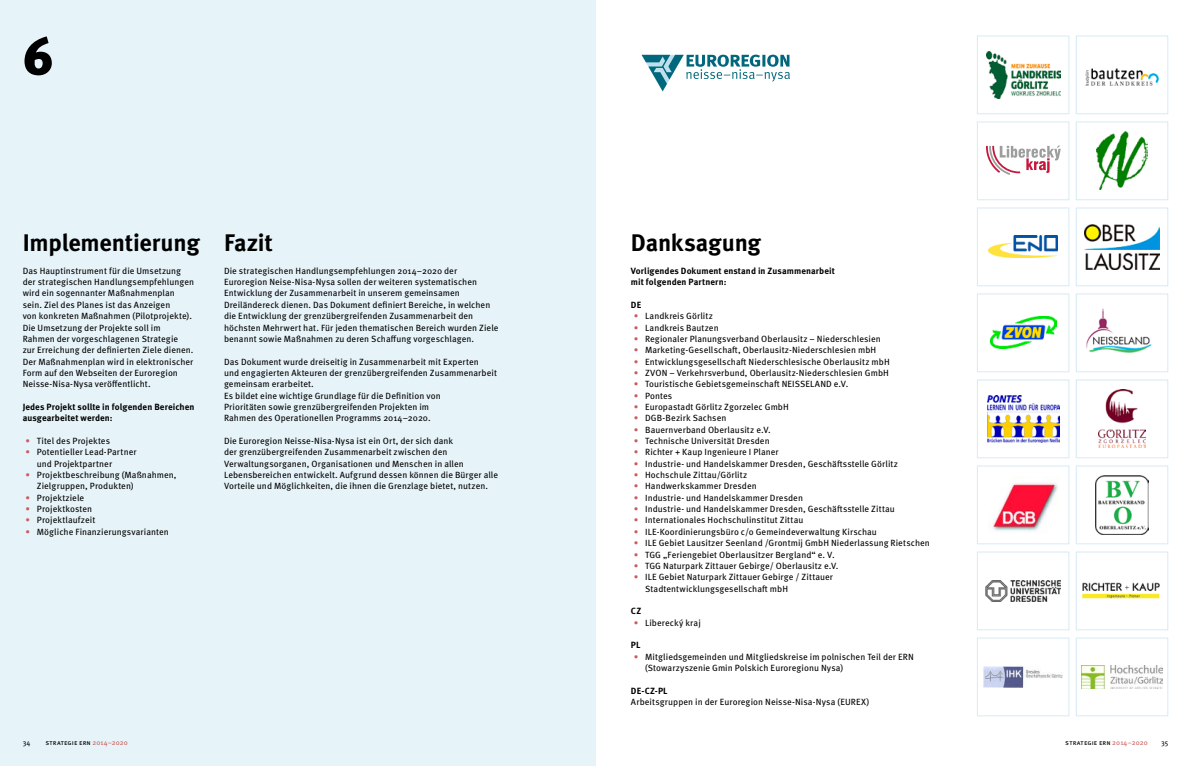
<style>
.page{position:relative;width:1191px;height:766px;background:#fff}
.page>*{position:absolute;margin:0;border:0;box-sizing:border-box;transform-origin:0 0}
.t1{font:900 52px "Meta Pro";color:#000}
.t2{font:700 24px "Meta Pro";letter-spacing:-.01em;color:#000}
.t3{font:9px/11.3px "Meta Pro";letter-spacing:.01em;color:#000}
.t4{font:700 9px/11.3px "Meta Pro";letter-spacing:.01em;color:#000}
.t5{font:7px "Meta Pro";letter-spacing:.01em;color:#000}
.s1{color:#c95c5b}
</style>
<div class="page">
<div style="left:0;top:0;width:595px;height:765px;background:#e6f3f8"></div>
<svg style="left:986px;top:145px;width:74px;height:30px"></svg>
<img style="left:986px;top:51px;width:74px;height:48px">
<div style="left:977px;top:35px;width:92px;height:79px;border:1px solid #d7ebf3"></div>
<img style="left:1085px;top:69px;width:73px;height:17px">
<div style="left:1075px;top:35px;width:93px;height:79px;border:1px solid #d7ebf3"></div>
<div style="left:977px;top:121px;width:92px;height:79px;border:1px solid #d7ebf3"></div>
<img style="left:1096px;top:132px;width:51px;height:58px">
<div style="left:1075px;top:121px;width:93px;height:79px;border:1px solid #d7ebf3"></div>
<img style="left:988px;top:236px;width:69px;height:22px">
<div style="left:977px;top:207px;width:92px;height:79px;border:1px solid #d7ebf3"></div>
<img style="left:1084px;top:224px;width:75px;height:45px">
<div style="left:1075px;top:207px;width:93px;height:79px;border:1px solid #d7ebf3"></div>
<img style="left:990px;top:316px;width:66px;height:32px">
<div style="left:977px;top:293px;width:92px;height:79px;border:1px solid #d7ebf3"></div>
<img style="left:1086px;top:308px;width:66px;height:45px">
<div style="left:1075px;top:293px;width:93px;height:79px;border:1px solid #d7ebf3"></div>
<img style="left:987px;top:395px;width:72px;height:47px">
<div style="left:977px;top:379px;width:92px;height:79px;border:1px solid #d7ebf3"></div>
<img style="left:1098px;top:389px;width:48px;height:59px">
<div style="left:1075px;top:379px;width:93px;height:79px;border:1px solid #d7ebf3"></div>
<img style="left:990px;top:477px;width:68px;height:56px">
<div style="left:977px;top:465px;width:92px;height:79px;border:1px solid #d7ebf3"></div>
<img style="left:1095px;top:475px;width:53px;height:59px">
<div style="left:1075px;top:465px;width:93px;height:79px;border:1px solid #d7ebf3"></div>
<img style="left:986px;top:580px;width:74px;height:21px">
<div style="left:977px;top:551px;width:92px;height:79px;border:1px solid #d7ebf3"></div>
<img style="left:1082px;top:582px;width:78px;height:16px">
<div style="left:1075px;top:551px;width:93px;height:79px;border:1px solid #d7ebf3"></div>
<img style="left:983px;top:666px;width:79px;height:21px">
<div style="left:977px;top:637px;width:92px;height:79px;border:1px solid #d7ebf3"></div>
<img style="left:1081px;top:665px;width:81px;height:23px">
<div style="left:1075px;top:637px;width:93px;height:79px;border:1px solid #d7ebf3"></div>
<svg style="left:641px;top:55px;width:149px;height:36px"></svg>
<h1 class="t1" style="left:23px;top:23px;width:32px">6</h1>
<h2 class="t2" style="left:23px;top:223px;width:179px">Implementierung</h2>
<p class="t3" style="left:23px;top:264px;width:173px">Das Hauptinstrument für die Umsetzung der strategischen Handlungsempfehlungen wird ein sogennanter Maßnahmenplan sein. Ziel des Planes ist das Anzeigen<br>von konkreten Maßnahmen (Pilotprojekte).<br>Die Umsetzung der Projekte soll im Rahmen der vorgeschlagenen Strategie<br>zur Erreichung der definierten Ziele dienen.<br>Der Maßnahmenplan wird in elektronischer Form auf den Webseiten der Euroregion Neisse-Nisa-Nysa veröffentlicht.</p>
<p class="t4" style="left:23px;top:400px;width:173px">Jedes Projekt sollte in folgenden Bereichen ausgearbeitet werden:</p>
<p class="t3" style="left:26px;top:434px;width:86px"><span class="s1">•</span> Titel des Projektes</p>
<p class="t3" style="left:37px;top:446px;width:101px;text-indent:-11px"><span class="s1">•</span> Potentieller Lead-Partner und Projektpartner</p>
<p class="t3" style="left:37px;top:468px;width:141px;text-indent:-11px"><span class="s1">•</span> Projektbeschreibung (Maßnahmen,<br>Zielgruppen, Produkten)</p>
<p class="t3" style="left:26px;top:491px;width:60px"><span class="s1">•</span> Projektziele</p>
<p class="t3" style="left:26px;top:502px;width:68px"><span class="s1">•</span> Projektkosten</p>
<p class="t3" style="left:26px;top:514px;width:71px"><span class="s1">•</span> Projektlaufzeit</p>
<p class="t3" style="left:26px;top:525px;width:145px"><span class="s1">•</span> Mögliche Finanzierungsvarianten</p>
<h2 class="t2" style="left:224px;top:223px;width:50px">Fazit</h2>
<p class="t3" style="left:224px;top:264px;width:276px">Die strategischen Handlungsempfehlungen 2014–2020 der Euroregion Neise-Nisa-Nysa sollen der weiteren systematischen Entwicklung der Zusammenarbeit in unserem gemeinsamen Dreiländereck dienen. Das Dokument definiert Bereiche, in welchen die Entwicklung der grenzübergreifenden Zusammenarbeit den höchsten Mehrwert hat. Für jeden thematischen Bereich wurden Ziele benannt sowie Maßnahmen zu deren Schaffung vorgeschlagen.</p>
<p class="t3" style="left:224px;top:355px;width:274px">Das Dokument wurde dreiseitig in Zusammenarbeit mit Experten<br>und engagierten Akteuren der grenzübergreifenden Zusammenarbeit gemeinsam erarbeitet.<br>Es bildet eine wichtige Grundlage für die Definition von<br>Prioritäten sowie grenzübergreifenden Projekten im<br>Rahmen des Operationellen Programms 2014–2020.</p>
<p class="t3" style="left:224px;top:434px;width:276px">Die Euroregion Neisse-Nisa-Nysa ist ein Ort, der sich dank<br>der grenzübergreifenden Zusammenarbeit zwischen den Verwaltungsorganen, Organisationen und Menschen in allen Lebensbereichen entwickelt. Aufgrund dessen können die Bürger alle Vorteile und Möglichkeiten, die ihnen die Grenzlage bietet, nutzen.</p>
<h2 class="t2" style="left:631px;top:223px;width:132px">Danksagung</h2>
<p class="t4" style="left:631px;top:264px;width:205px">Vorligendes Dokument enstand in Zusammenarbeit mit folgenden Partnern:</p>
<p class="t4" style="left:631px;top:298px;width:12px">DE</p>
<p class="t3" style="left:634px;top:310px;width:81px"><span class="s1">•</span> Landkreis Görlitz</p>
<p class="t3" style="left:634px;top:321px;width:86px"><span class="s1">•</span> Landkreis Bautzen</p>
<p class="t3" style="left:634px;top:332px;width:248px"><span class="s1">•</span> Regionaler Planungsverband Oberlausitz – Niederschlesien</p>
<p class="t3" style="left:634px;top:344px;width:244px"><span class="s1">•</span> Marketing-Gesellschaft, Oberlausitz-Niederschlesien mbH</p>
<p class="t3" style="left:634px;top:355px;width:257px"><span class="s1">•</span> Entwicklungsgesellschaft Niederschlesische Oberlausitz mbH</p>
<p class="t3" style="left:634px;top:366px;width:257px"><span class="s1">•</span> ZVON – Verkehrsverbund, Oberlausitz-Niederschlesien GmbH</p>
<p class="t3" style="left:634px;top:378px;width:215px"><span class="s1">•</span> Touristische Gebietsgemeinschaft NEISSELAND e.V.</p>
<p class="t3" style="left:634px;top:389px;width:40px"><span class="s1">•</span> Pontes</p>
<p class="t3" style="left:634px;top:400px;width:157px"><span class="s1">•</span> Europastadt Görlitz Zgorzelec GmbH</p>
<p class="t3" style="left:634px;top:412px;width:94px"><span class="s1">•</span> DGB-Bezirk Sachsen</p>
<p class="t3" style="left:634px;top:423px;width:137px"><span class="s1">•</span> Bauernverband Oberlausitz e.V.</p>
<p class="t3" style="left:634px;top:434px;width:137px"><span class="s1">•</span> Technische Universität Dresden</p>
<p class="t3" style="left:634px;top:446px;width:146px"><span class="s1">•</span> Richter + Kaup Ingenieure I Planer</p>
<p class="t3" style="left:634px;top:457px;width:266px"><span class="s1">•</span> Industrie- und Handelskammer Dresden, Geschäftsstelle Görlitz</p>
<p class="t3" style="left:634px;top:468px;width:115px"><span class="s1">•</span> Hochschule Zittau/Görlitz</p>
<p class="t3" style="left:634px;top:480px;width:124px"><span class="s1">•</span> Handwerkskammer Dresden</p>
<p class="t3" style="left:634px;top:491px;width:171px"><span class="s1">•</span> Industrie- und Handelskammer Dresden</p>
<p class="t3" style="left:634px;top:502px;width:262px"><span class="s1">•</span> Industrie- und Handelskammer Dresden, Geschäftsstelle Zittau</p>
<p class="t3" style="left:634px;top:514px;width:171px"><span class="s1">•</span> Internationales Hochschulinstitut Zittau</p>
<p class="t3" style="left:634px;top:525px;width:245px"><span class="s1">•</span> ILE-Koordinierungsbüro c/o Gemeindeverwaltung Kirschau</p>
<p class="t3" style="left:634px;top:536px;width:298px"><span class="s1">•</span> ILE Gebiet Lausitzer Seenland /Grontmij GmbH Niederlassung Rietschen</p>
<p class="t3" style="left:634px;top:548px;width:201px"><span class="s1">•</span> TGG „Feriengebiet Oberlausitzer Bergland“ e. V.</p>
<p class="t3" style="left:634px;top:559px;width:205px"><span class="s1">•</span> TGG Naturpark Zittauer Gebirge/ Oberlausitz e.V.</p>
<p class="t3" style="left:645px;top:570px;width:189px;text-indent:-11px"><span class="s1">•</span> ILE Gebiet Naturpark Zittauer Gebirge / Zittauer<br>Stadtentwicklungsgesellschaft mbH</p>
<p class="t4" style="left:631px;top:604px;width:12px">CZ</p>
<p class="t3" style="left:634px;top:616px;width:69px"><span class="s1">•</span> Liberecký kraj</p>
<p class="t4" style="left:631px;top:638px;width:11px">PL</p>
<p class="t3" style="left:645px;top:650px;width:270px;text-indent:-11px"><span class="s1">•</span> Mitgliedsgemeinden und Mitgliedskreise im polnischen Teil der ERN (Stowarzyszenie Gmin Polskich Euroregionu Nysa)</p>
<p class="t4" style="left:631px;top:684px;width:38px">DE-CZ-PL</p>
<p class="t3" style="left:631px;top:695px;width:240px">Arbeitsgruppen in der Euroregion Neisse-Nisa-Nysa (EUREX)</p>
<p class="t5" style="left:23px;top:736px;width:9px">34</p>
<p class="t5" style="left:45px;top:736px;width:84px">strategie ern <span class="s1">2014–2020</span></p>
<p class="t5" style="left:1065px;top:736px;width:84px">strategie ern <span class="s1">2014–2020</span></p>
<p class="t5" style="left:1161px;top:736px;width:9px">35</p>
</div>
